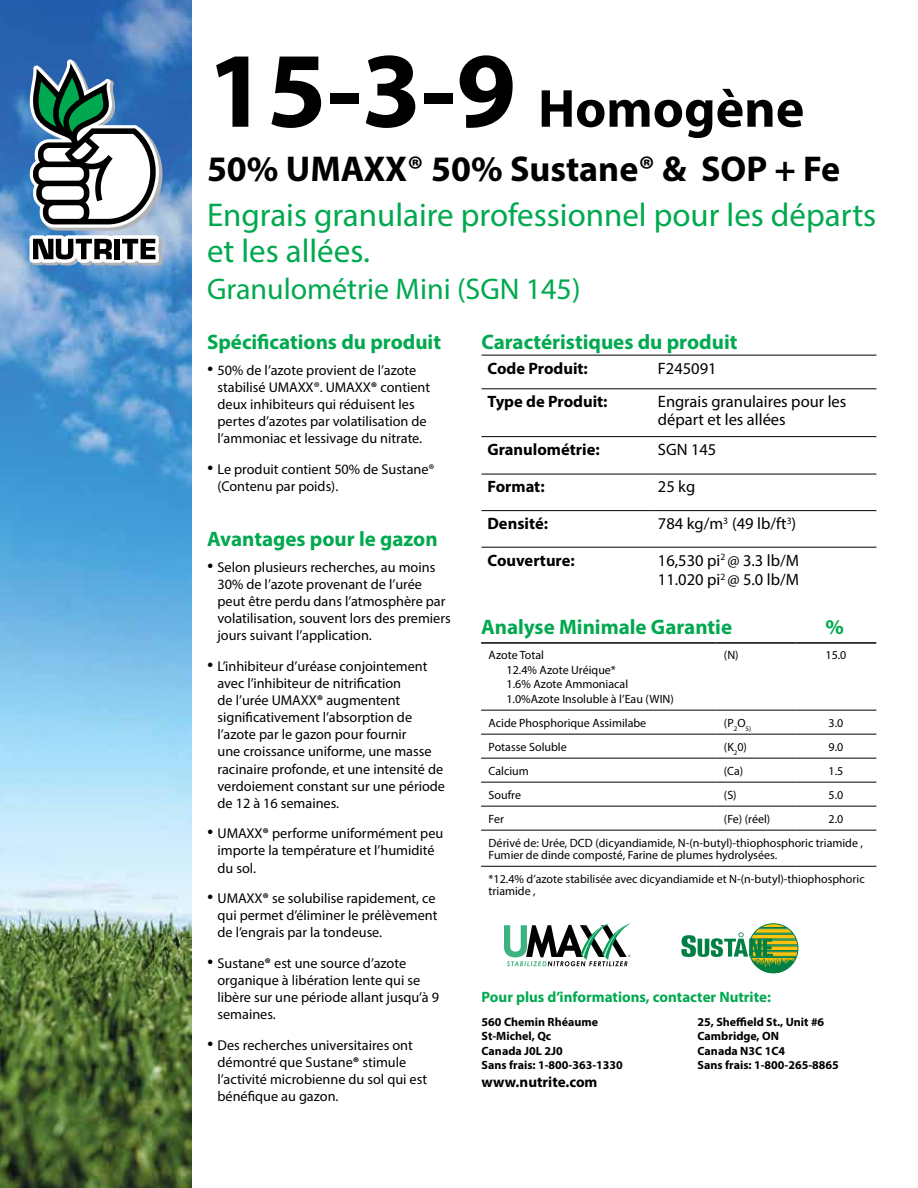
<style>
.page{position:relative;width:918px;height:1188px;background:#fff}
.page>*{position:absolute;margin:0;border:0;box-sizing:border-box;transform-origin:0 0}
.t1{font:700 54px "Myriad Pro";color:#000}
.t2{font:700 36px "Myriad Pro";color:#000}
.t3{font:33px/36px "Myriad Pro";color:#00a94f}
.t4{font:30px "Myriad Pro";color:#00a94f}
.t5{font:700 21px "Myriad Pro";color:#00a94f}
.t6{font:16.5px/18px "Myriad Pro";color:#000}
.t7{font:700 16.5px "Myriad Pro";color:#000}
.t8{font:700 15px "Myriad Pro";color:#00a94f}
.t9{font:700 15px "Myriad Pro";color:#000}
.t10{font:14.25px/17.1px "Myriad Pro";color:#000}
.t11{font:12px/14.4px "Myriad Pro";color:#000}
.t12{font:700 12px "Myriad Pro";color:#000}
.s1{font-size:108px}
.s2{font-family:"Calisto";font-size:18px}
.s3{font-weight:700}
</style>
<div class="page">
<img style="left:0;top:0;width:191px;height:1188px">
<svg style="left:30px;top:59px;width:133px;height:207px"></svg>
<hr style="left:482px;top:510px;width:170px;height:1px;background:#000">
<hr style="left:652px;top:510px;width:224px;height:1px;background:#000">
<hr style="left:482px;top:547px;width:170px;height:1px;background:#000">
<hr style="left:652px;top:547px;width:224px;height:1px;background:#000">
<hr style="left:482px;top:436px;width:170px;height:1px;background:#000">
<hr style="left:652px;top:436px;width:224px;height:1px;background:#000">
<hr style="left:482px;top:474px;width:170px;height:1px;background:#000">
<hr style="left:652px;top:474px;width:224px;height:1px;background:#000">
<hr style="left:482px;top:355px;width:170px;height:1px;background:#000">
<hr style="left:652px;top:355px;width:224px;height:1px;background:#000">
<hr style="left:482px;top:388px;width:170px;height:1px;background:#000">
<hr style="left:652px;top:388px;width:224px;height:1px;background:#000">
<hr style="left:481px;top:642px;width:235px;height:2px;background:#000">
<hr style="left:716px;top:642px;width:80px;height:2px;background:#000">
<hr style="left:796px;top:642px;width:80px;height:2px;background:#000">
<hr style="left:481px;top:710px;width:235px;height:1px;background:#000">
<hr style="left:716px;top:710px;width:80px;height:1px;background:#000">
<hr style="left:796px;top:710px;width:80px;height:1px;background:#000">
<hr style="left:481px;top:734px;width:235px;height:1px;background:#000">
<hr style="left:716px;top:734px;width:80px;height:1px;background:#000">
<hr style="left:796px;top:734px;width:80px;height:1px;background:#000">
<hr style="left:481px;top:758px;width:235px;height:1px;background:#000">
<hr style="left:716px;top:758px;width:80px;height:1px;background:#000">
<hr style="left:796px;top:758px;width:80px;height:1px;background:#000">
<hr style="left:481px;top:782px;width:235px;height:1px;background:#000">
<hr style="left:716px;top:782px;width:80px;height:1px;background:#000">
<hr style="left:796px;top:782px;width:80px;height:1px;background:#000">
<hr style="left:481px;top:806px;width:235px;height:1px;background:#000">
<hr style="left:716px;top:806px;width:80px;height:1px;background:#000">
<hr style="left:796px;top:806px;width:80px;height:1px;background:#000">
<hr style="left:481px;top:830px;width:235px;height:1px;background:#000">
<hr style="left:716px;top:830px;width:80px;height:1px;background:#000">
<hr style="left:796px;top:830px;width:80px;height:1px;background:#000">
<hr style="left:481px;top:866px;width:235px;height:1px;background:#000">
<hr style="left:716px;top:866px;width:80px;height:1px;background:#000">
<hr style="left:796px;top:866px;width:80px;height:1px;background:#000">
<svg style="left:504px;top:923px;width:127px;height:43px"></svg>
<svg style="left:681px;top:923px;width:117px;height:50px"></svg>
<h1 class="t1" style="left:207px;top:73px;width:599px"><span class="s1">15-3-9</span> Homogène</h1>
<h2 class="t2" style="left:207px;top:145px;width:635px">50% UMAXX® 50% Sustane® &amp; SOP + Fe</h2>
<h3 class="t3" style="left:207px;top:196px;width:671px">Engrais granulaire professionnel pour les départs et les allées.</h3>
<h3 class="t4" style="left:207px;top:271px;width:375px">Granulométrie Mini (SGN 145)</h3>
<h3 class="t5" style="left:207px;top:328px;width:236px">Spécifications du produit</h3>
<p class="t10" style="left:218px;top:361px;width:214px;text-indent:-10px"><span class="s2">•</span> 50% de l’azote provient de l’azote stabilisé UMAXX®. UMAXX<span class="s3">®</span> contient deux inhibiteurs qui réduisent les pertes d’azotes par volatilisation de l’ammoniac et lessivage du nitrate.</p>
<p class="t10" style="left:218px;top:460px;width:219px;text-indent:-10px"><span class="s2">•</span> Le produit contient 50% de Sustane® (Contenu par poids).</p>
<h3 class="t5" style="left:207px;top:525px;width:232px">Avantages pour le gazon</h3>
<p class="t10" style="left:218px;top:558px;width:235px;text-indent:-10px"><span class="s2">•</span> Selon plusieurs recherches, au moins 30% de l’azote provenant de l’urée peut être perdu dans l’atmosphère par volatilisation, souvent lors des premiers jours suivant l’application.</p>
<p class="t10" style="left:218px;top:657px;width:229px;text-indent:-10px"><span class="s2">•</span> L’inhibiteur d’uréase conjointement avec l’inhibiteur de nitrification<br>de l’urée UMAXX<span class="s3">®</span> augmentent significativement l’absorption de l’azote par le gazon pour fournir<br>une croissance uniforme, une masse racinaire profonde, et une intensité de verdoiement constant sur une période de 12 à 16 semaines.</p>
<p class="t10" style="left:218px;top:825px;width:227px;text-indent:-10px"><span class="s2">•</span> UMAXX<span class="s3">®</span> performe uniformément peu importe la température et l’humidité du sol.</p>
<p class="t10" style="left:218px;top:890px;width:221px;text-indent:-10px"><span class="s2">•</span> UMAXX<span class="s3">®</span> se solubilise rapidement, ce qui permet d’éliminer le prélèvement de l’engrais par la tondeuse.</p>
<p class="t10" style="left:218px;top:954px;width:223px;text-indent:-10px"><span class="s2">•</span> Sustane<span class="s3">®</span> est une source d’azote organique à libération lente qui se libère sur une période allant jusqu’à 9 semaines.</p>
<p class="t10" style="left:218px;top:1036px;width:211px;text-indent:-10px"><span class="s2">•</span> Des recherches universitaires ont démontré que Sustane<span class="s3">®</span> stimule l’activité microbienne du sol qui est bénéfique au gazon.</p>
<h3 class="t5" style="left:482px;top:328px;width:257px">Caractéristiques du produit</h3>
<p class="t7" style="left:488px;top:357px;width:102px">Code Produit:</p>
<p class="t6" style="left:658px;top:359px;width:60px">F245091</p>
<p class="t7" style="left:488px;top:391px;width:122px">Type de Produit:</p>
<p class="t6" style="left:658px;top:392px;width:190px">Engrais granulaires pour les départ et les allées</p>
<p class="t7" style="left:488px;top:439px;width:114px">Granulométrie:</p>
<p class="t6" style="left:658px;top:440px;width:60px">SGN 145</p>
<p class="t7" style="left:488px;top:476px;width:59px">Format:</p>
<p class="t6" style="left:658px;top:478px;width:39px">25 kg</p>
<p class="t7" style="left:488px;top:513px;width:62px">Densité:</p>
<p class="t6" style="left:658px;top:514px;width:140px">784 kg/m<sup>3</sup> (49 lb/ft<sup>3</sup>)</p>
<p class="t7" style="left:488px;top:549px;width:89px">Couverture:</p>
<p class="t6" style="left:658px;top:550px;width:143px;line-height:19.8px">16,530 pi<sup>2</sup> @ 3.3 lb/M<br>11.020 pi<sup>2</sup> @ 5.0 lb/M</p>
<h3 class="t5" style="left:481px;top:613px;width:253px">Analyse Minimale Garantie</h3>
<h3 class="t5" style="left:825px;top:613px;width:20px">%</h3>
<p class="t11" style="left:506px;top:648px;width:169px;text-indent:-18px">Azote Total<br>12.4% Azote Uréique*<br>1.6% Azote Ammoniacal<br>1.0%Azote Insoluble à l’Eau (WIN)</p>
<p class="t11" style="left:724px;top:648px;width:16px">(N)</p>
<p class="t11" style="left:826px;top:648px;width:22px">15.0</p>
<p class="t11" style="left:489px;top:715px;width:159px">Acide Phosphorique Assimilabe</p>
<p class="t11" style="left:724px;top:715px;width:29px">(P<sub>2</sub>O<sub>5)</sub></p>
<p class="t11" style="left:829px;top:715px;width:16px">3.0</p>
<p class="t11" style="left:489px;top:739px;width:80px">Potasse Soluble</p>
<p class="t11" style="left:724px;top:739px;width:25px">(K<sub>2</sub>0)</p>
<p class="t11" style="left:829px;top:739px;width:16px">9.0</p>
<p class="t11" style="left:489px;top:763px;width:42px">Calcium</p>
<p class="t11" style="left:724px;top:763px;width:21px">(Ca)</p>
<p class="t11" style="left:829px;top:763px;width:16px">1.5</p>
<p class="t11" style="left:489px;top:787px;width:34px">Soufre</p>
<p class="t11" style="left:724px;top:787px;width:14px">(S)</p>
<p class="t11" style="left:829px;top:787px;width:16px">5.0</p>
<p class="t11" style="left:489px;top:811px;width:17px">Fer</p>
<p class="t11" style="left:724px;top:811px;width:48px">(Fe) (réel)</p>
<p class="t11" style="left:489px;top:806px;width:376px;line-height:24px;text-indent:340px">2.0<br>Dérivé de: Urée, DCD (dicyandiamide, N-(n-butyl)-thiophosphoric triamide ,</p>
<p class="t11" style="left:489px;top:842px;width:378px;line-height:24.2px">Fumier de dinde composté, Farine de plumes hydrolysées.<br>*12.4% d’azote stabilisée avec dicyandiamide et N-(n-butyl)-thiophosphoric</p>
<p class="t11" style="left:489px;top:883px;width:49px">triamide ,</p>
<p class="t8" style="left:482px;top:987px;width:291px">Pour plus d’informations, contacter Nutrite:</p>
<p class="t12" style="left:482px;top:1014px;width:118px">560 Chemin Rhéaume</p>
<p class="t12" style="left:698px;top:1014px;width:128px">25, Sheffield St., Unit #6</p>
<p class="t12" style="left:482px;top:1028px;width:71px">St-Michel, Qc</p>
<p class="t12" style="left:698px;top:1028px;width:83px">Cambridge, ON</p>
<p class="t12" style="left:482px;top:1043px;width:83px">Canada J0L 2J0</p>
<p class="t12" style="left:698px;top:1043px;width:89px">Canada N3C 1C4</p>
<p class="t12" style="left:482px;top:1057px;width:143px">Sans frais: 1-800-363-1330</p>
<p class="t12" style="left:698px;top:1057px;width:143px">Sans frais: 1-800-265-8865</p>
<p class="t9" style="left:482px;top:1072px;width:117px">www.nutrite.com</p>
</div>
